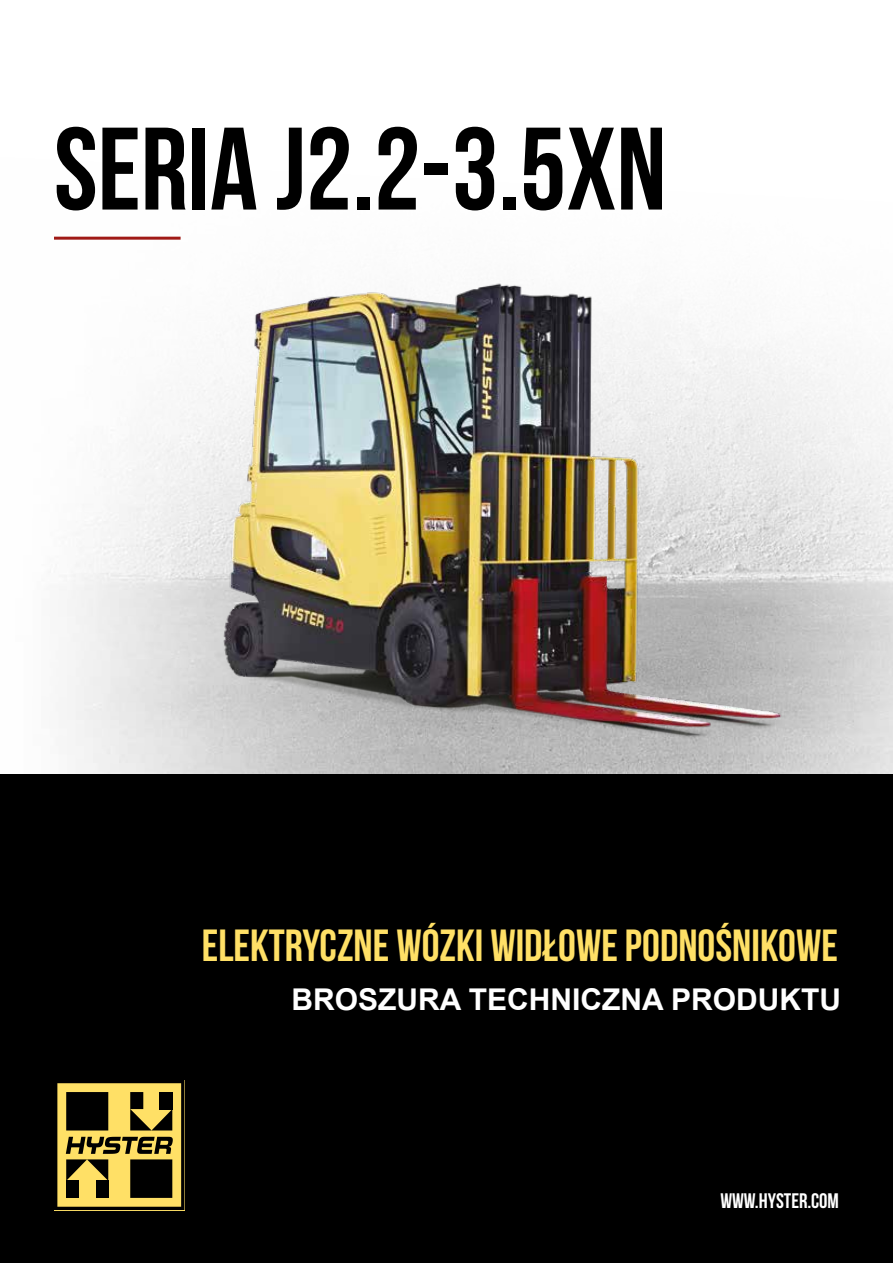
<style>
.page{position:relative;width:893px;height:1263px;background:#fff}
.page>*{position:absolute;margin:0;border:0;box-sizing:border-box;transform-origin:0 0}
.t1{font:700 117px "Bebas Neue";color:#000}
.t2{font:700 45px "Bebas Neue";color:#ffe066}
.t3{font:700 30px "Arial";color:#fff}
.t4{font:700 21px "Bebas Neue";color:#fff}
</style>
<div class="page">
<img style="left:54px;top:236px;width:839px;height:538px">
<div style="left:0;top:774px;width:893px;height:489px;background:#000"></div>
<svg style="left:57px;top:1083px;width:125px;height:124px"></svg>
<div style="left:66px;top:1092px;width:42px;height:38px;background:#000"></div>
<hr style="left:54px;top:237px;width:127px;height:3px;background:#a01a16">
<img style="left:154px;top:246px;width:652px;height:500px">
<h1 class="t1" style="left:54px;top:105px;width:614px">SERIA J2.2-3.5XN</h1>
<p class="t2" style="left:202px;top:921px;width:638px">ELEKTRYCZNE WÓZKI WIDŁOWE PODNOŚNIKOWE</p>
<p class="t3" style="left:292px;top:980px;width:551px">BROSZURA TECHNICZNA PRODUKTU</p>
<p class="t4" style="left:720px;top:1189px;width:120px">WWW.HYSTER.COM</p>
</div>
